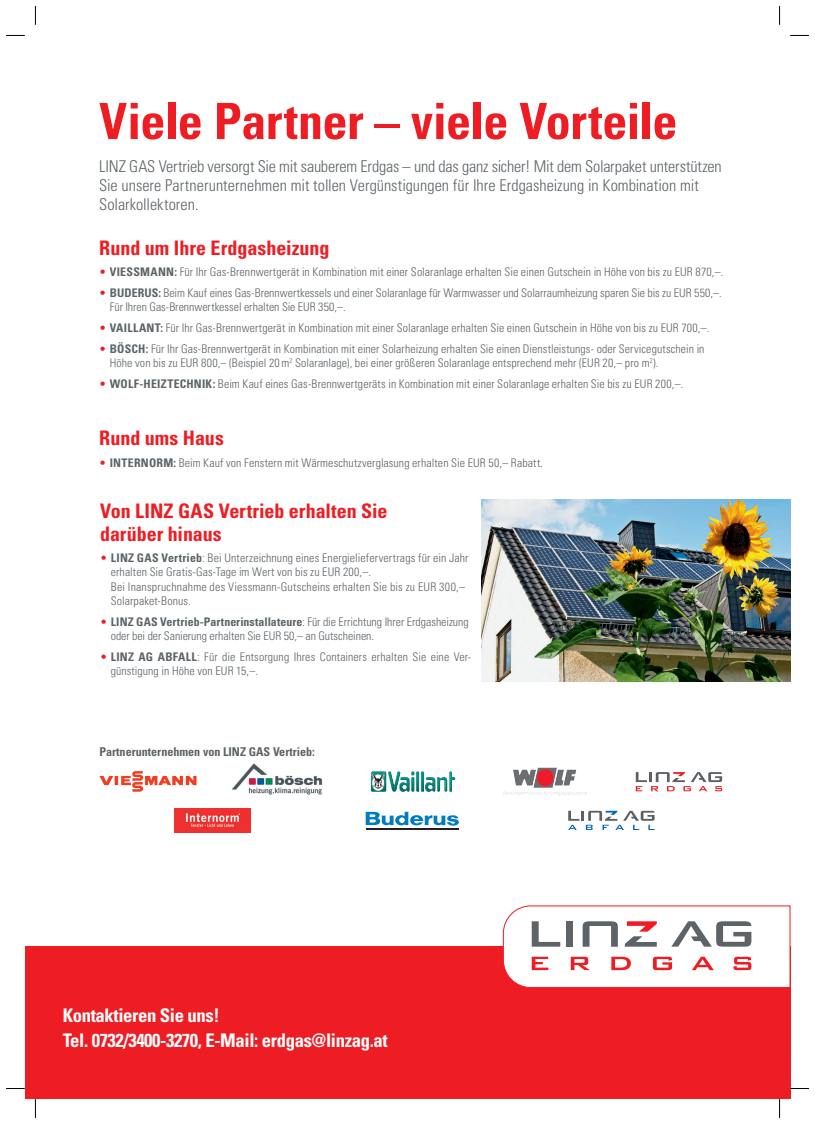
<style>
.page{position:relative;width:815px;height:1124px;background:#fff}
.page>*{position:absolute;margin:0;border:0;box-sizing:border-box;transform-origin:0 0}
.t1{font:700 condensed 50px "Univers LT Std";letter-spacing:-.01em;color:#ee1d23}
.t2{font:700 condensed 20px "Univers LT Std";color:#ee1d23}
.Absatzformat_1{font:700 condensed 18.75px "Univers LT Std";letter-spacing:-.02em;color:#fff}
.t3{font:300 condensed 16.25px/18.8px "Univers LT Std";letter-spacing:-.005em;color:#5d6367}
.t4{font:700 condensed 12.12px "Univers LT Std";color:#5d6367}
.t5{font:300 condensed 11.88px/14.4px "Univers LT Std";letter-spacing:.005em;color:#5d6367}
.s1{color:#ee1d23}
.s2{font-weight:700}
</style>
<div class="page">
<div style="left:25px;top:946px;width:765px;height:152px;background:#ee1d23"></div>
<svg style="left:503px;top:905px;width:288px;height:83px"></svg>
<svg style="left:99px;top:771px;width:98px;height:20px"></svg>
<img style="left:504px;top:767px;width:83px;height:28px">
<img style="left:232px;top:763px;width:91px;height:30px">
<img style="left:371px;top:771px;width:84px;height:20px">
<img style="left:174px;top:808px;width:77px;height:24px">
<svg style="left:366px;top:811px;width:93px;height:14px"></svg>
<hr style="left:366px;top:828px;width:92px;height:1px;background:#231f20">
<svg style="left:636px;top:772px;width:86px;height:19px"></svg>
<svg style="left:568px;top:810px;width:87px;height:19px"></svg>
<img style="left:482px;top:500px;width:308px;height:181px">
<svg style="left:6px;top:35px;width:19px;height:1px"></svg>
<svg style="left:790px;top:35px;width:19px;height:1px"></svg>
<svg style="left:6px;top:1088px;width:19px;height:1px"></svg>
<svg style="left:790px;top:1087px;width:19px;height:2px"></svg>
<svg style="left:35px;top:6px;width:1px;height:19px"></svg>
<svg style="left:35px;top:1098px;width:1px;height:19px"></svg>
<svg style="left:779px;top:6px;width:1px;height:19px"></svg>
<svg style="left:779px;top:1098px;width:1px;height:19px"></svg>
<p class="t1" style="left:99px;top:91px;width:580px">Viele Partner – viele Vorteile</p>
<p class="t3" style="left:99px;top:157px;width:624px">LINZ GAS Vertrieb versorgt Sie mit sauberem Erdgas – und das ganz sicher! Mit dem Solarpaket unterstützen<br>Sie unsere Partnerunternehmen mit tollen Vergünstigungen für Ihre Erdgasheizung in Kombination mit<br>Solarkollektoren.</p>
<p class="t2" style="left:99px;top:235px;width:232px">Rund um Ihre Erdgasheizung</p>
<p class="t5" style="left:99px;top:265px;width:626px"><span class="s1">•</span> <span class="s2">VIESSMANN:</span> Für Ihr Gas-Brennwertgerät in Kombination mit einer Solaranlage erhalten Sie einen Gutschein in Höhe von bis zu EUR 870,–.</p>
<p class="t5" style="left:110px;top:285px;width:613px;text-indent:-11px"><span class="s1">•</span> <span class="s2">BUDERUS:</span> Beim Kauf eines Gas-Brennwertkessels und einer Solaranlage für Warmwasser und Solarraumheizung sparen Sie bis zu EUR 550,–.<br>Für Ihren Gas-Brennwertkessel erhalten Sie EUR 350,–.</p>
<p class="t5" style="left:99px;top:320px;width:612px"><span class="s1">•</span> <span class="s2">VAILLANT:</span> Für Ihr Gas-Brennwertgerät in Kombination mit einer Solaranlage erhalten Sie einen Gutschein in Höhe von bis zu EUR 700,–.</p>
<p class="t5" style="left:110px;top:341px;width:596px;text-indent:-11px"><span class="s1">•</span> <span class="s2">BÖSCH:</span> Für Ihr Gas-Brennwertgerät in Kombination mit einer Solarheizung erhalten Sie einen Dienstleistungs- oder Servicegutschein in<br>Höhe von bis zu EUR 800,– (Beispiel 20m<sup>2</sup> Solaranlage), bei einer größeren Solaranlage entsprechend mehr (EUR 20,– pro m<sup>2</sup>).</p>
<p class="t5" style="left:99px;top:376px;width:586px"><span class="s1">•</span> <span class="s2">WOLF-HEIZTECHNIK:</span> Beim Kauf eines Gas-Brennwertgeräts in Kombination mit einer Solaranlage erhalten Sie bis zu EUR 200,–.</p>
<p class="t2" style="left:99px;top:425px;width:126px">Rund ums Haus</p>
<p class="t5" style="left:99px;top:455px;width:445px"><span class="s1">•</span> <span class="s2">INTERNORM:</span> Beim Kauf von Fenstern mit Wärmeschutzverglasung erhalten Sie EUR 50,– Rabatt.</p>
<p class="t2" style="left:100px;top:498px;width:289px">Von LINZ GAS Vertrieb erhalten Sie</p>
<p class="t2" style="left:100px;top:521px;width:123px">darüber hinaus</p>
<p class="t5" style="left:111px;top:550px;width:359px;text-indent:-11px"><span class="s1">•</span> <span class="s2">LINZ GAS Vertrieb</span>: Bei Unterzeichnung eines Energieliefervertrags für ein Jahr erhalten Sie Gratis-Gas-Tage im Wert von bis zu EUR 200,–.</p>
<p class="t5" style="left:111px;top:579px;width:356px">Bei Inanspruchnahme des Viessmann-Gutscheins erhalten Sie bis zu EUR 300,–</p>
<p class="t5" style="left:111px;top:593px;width:82px">Solarpaket-Bonus.</p>
<p class="t5" style="left:111px;top:614px;width:360px;text-indent:-11px"><span class="s1">•</span> <span class="s2">LINZ GAS Vertrieb-Partnerinstallateure</span>: Für die Errichtung Ihrer Erdgasheizung oder bei der Sanierung erhalten Sie EUR 50,– an Gutscheinen.</p>
<p class="t5" style="left:111px;top:649px;width:362px;text-indent:-11px"><span class="s1">•</span> <span class="s2">LINZ AG ABFALL</span>: Für die Entsorgung Ihres Containers erhalten Sie eine Ver&shy;günstigung in Höhe von EUR 15,–.</p>
<p class="t4" style="left:99px;top:744px;width:217px">Partnerunternehmen von LINZ GAS Vertrieb:</p>
<p class="Absatzformat_1" style="left:63px;top:1003px;width:159px">Kontaktieren Sie uns!</p>
<p class="Absatzformat_1" style="left:63px;top:1028px;width:327px">Tel. 0732/3400-3270, E-Mail: erdgas@linzag.at</p>
</div>
